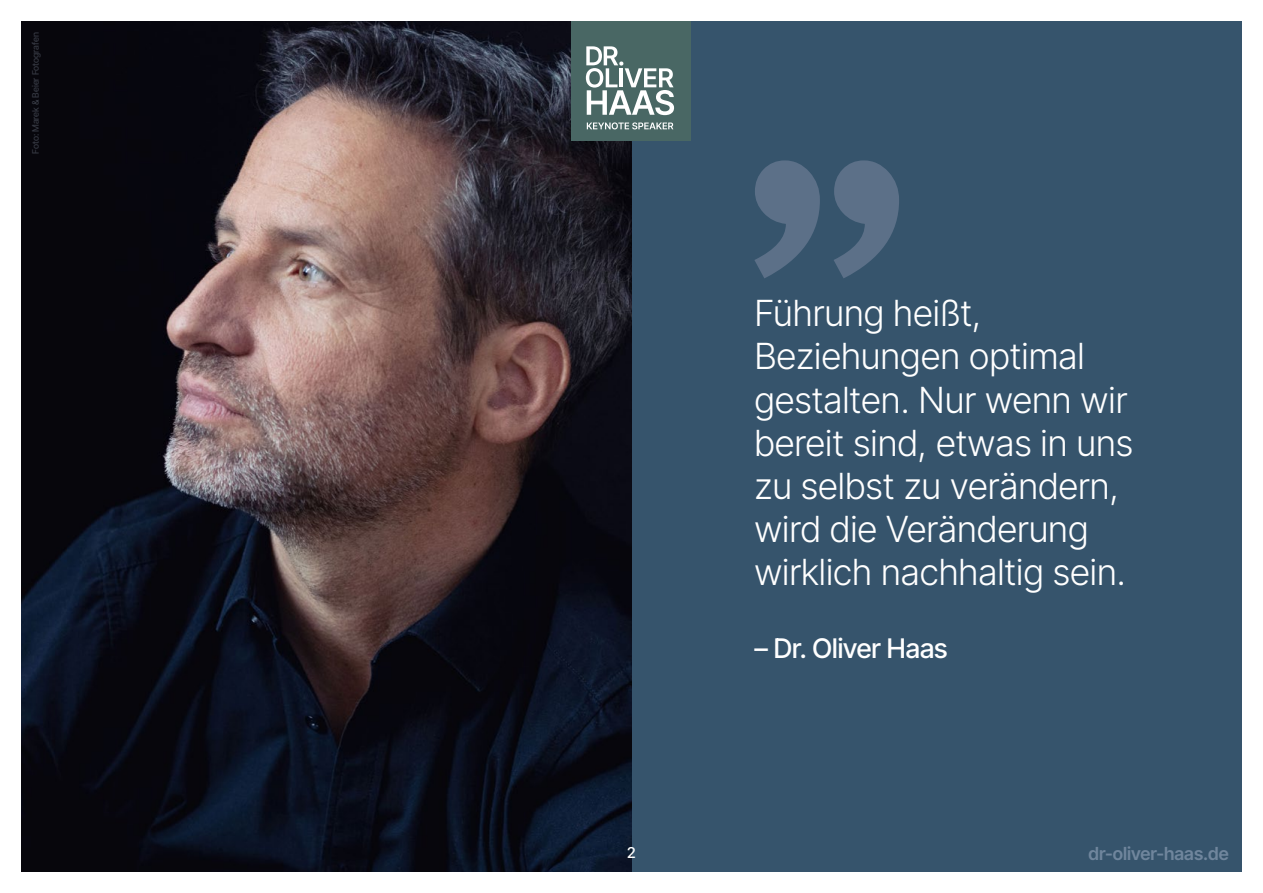
<style>
.page{position:relative;width:1263px;height:893px;background:#fff}
.page>*{position:absolute;margin:0;border:0;box-sizing:border-box;transform-origin:0 0}
.t1{font:300 36px/43.2px "Inter Tight";color:#fff}
.t2{font:500 27px "Inter Tight";color:#fff}
.t3{font:600 18px "Inter Tight";color:#70869d}
.t4{font:500 15px "Inter Tight";color:#fff}
.t5{font:500 9px "Inter Tight";color:#353842}
</style>
<div class="page">
<img style="left:21px;top:21px;width:611px;height:851px">
<div style="left:632px;top:21px;width:610px;height:851px;background:#36546c"></div>
<svg style="left:754px;top:160px;width:145px;height:118px"></svg>
<div style="left:572px;top:21px;width:119px;height:119px;background:#496764"></div>
<svg style="left:586px;top:46px;width:88px;height:69px"></svg>
<svg style="left:587px;top:122px;width:86px;height:7px"></svg>
<p class="t5" style="left:29px;top:154px;width:123px;rotate:-90deg">Foto: Marek &amp; Beier Fotografen</p>
<p class="t1" style="left:754px;top:291px;width:380px">Führung heißt,<br>Beziehungen optimal gestalten. Nur wenn wir bereit sind, etwas in uns zu selbst zu verändern, wird die Veränderung wirklich nachhaltig sein.</p>
<p class="t2" style="left:754px;top:629px;width:195px">– Dr. Oliver Haas</p>
<p class="t4" style="left:627px;top:841px;width:10px">2</p>
<p class="t3" style="left:1088px;top:841px;width:142px">dr-oliver-haas.de</p>
</div>
